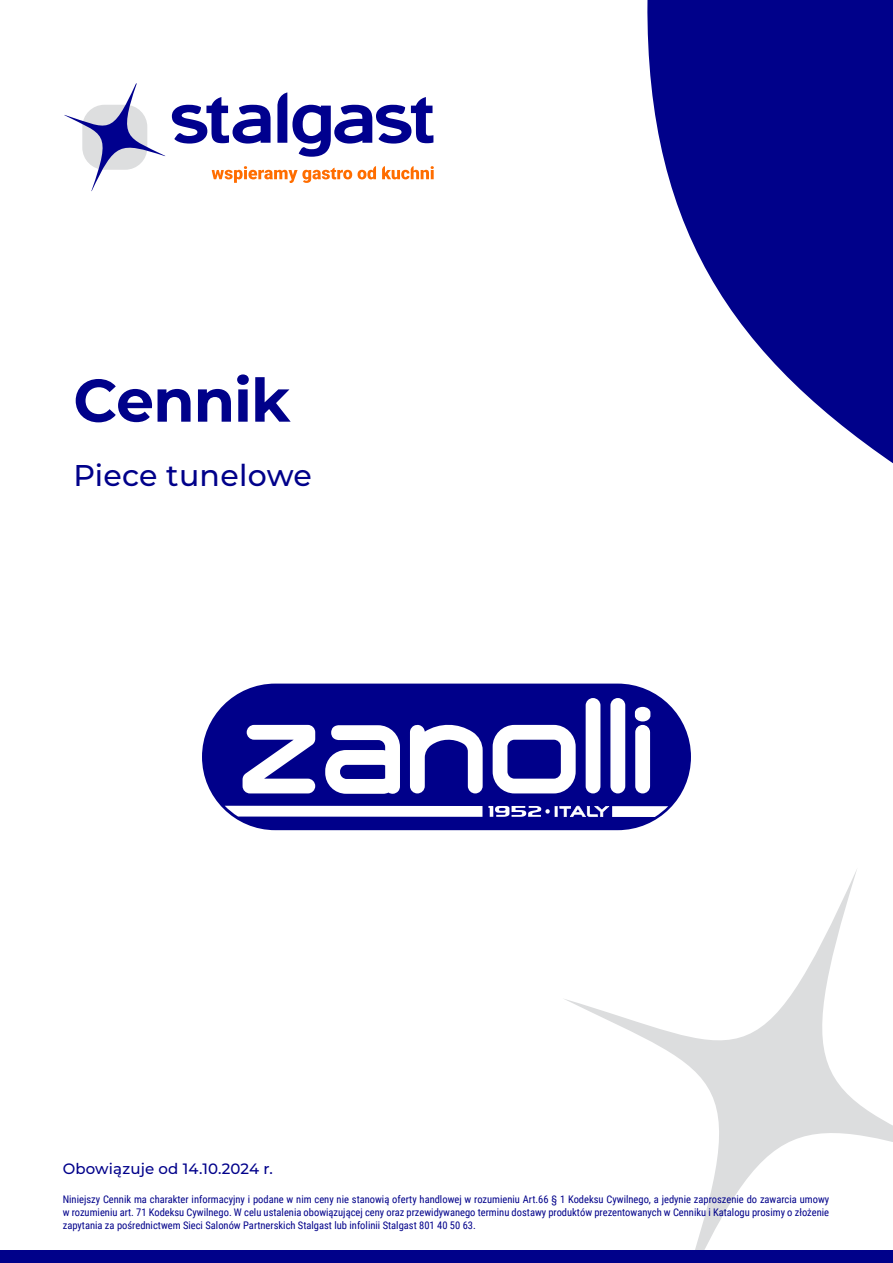
<style>
.page{position:relative;width:893px;height:1263px;background:#fff}
.page>*{position:absolute;margin:0;border:0;box-sizing:border-box;transform-origin:0 0}
.t1{font:700 60px "Montserrat";letter-spacing:-.02em;color:#00018a}
.t2{font:500 30px "Montserrat";letter-spacing:.01em;color:#00018a}
.t3{font:500 15px "Montserrat";letter-spacing:.01em;color:#00018a}
.t4{font:10.5px/12.6px "Roboto Condensed";color:#00018a;text-align:justify}
</style>
<div class="page">
<svg style="left:565px;top:870px;width:328px;height:380px"></svg>
<svg style="left:172px;top:97px;width:99px;height:47px"></svg>
<svg style="left:277px;top:92px;width:156px;height:65px"></svg>
<svg style="left:64px;top:83px;width:101px;height:108px"></svg>
<svg style="left:212px;top:166px;width:222px;height:17px"></svg>
<svg style="left:647px;top:0;width:246px;height:464px;fill:#00018a"></svg>
<div style="left:0;top:1250px;width:893px;height:13px;background:#00018a"></div>
<div style="left:202px;top:684px;width:489px;height:146px;background:#00008a;border-radius:73px"></div>
<div style="left:586px;top:698px;width:14px;height:95px;background:#fff;border-radius:7px"></div>
<div style="left:610px;top:698px;width:15px;height:95px;background:#fff;border-radius:7px"></div>
<svg style="left:243px;top:725px;width:72px;height:68px"></svg>
<div style="left:635px;top:725px;width:15px;height:68px;background:#fff;border-radius:7px"></div>
<svg style="left:635px;top:707px;width:15px;height:14px"></svg>
<svg style="left:410px;top:724px;width:73px;height:69px"></svg>
<svg style="left:493px;top:725px;width:83px;height:68px"></svg>
<svg style="left:325px;top:725px;width:75px;height:69px"></svg>
<svg style="left:225px;top:806px;width:257px;height:11px;background:#f4f4fa"></svg>
<svg style="left:488px;top:806px;width:180px;height:11px"></svg>
<h1 class="t1" style="left:73px;top:357px;width:219px">Cennik</h1>
<h2 class="t2" style="left:73px;top:455px;width:240px">Piece tunelowe</h2>
<h3 class="t3" style="left:63px;top:1158px;width:212px">Obowiązuje od 14.10.2024 r.</h3>
<p class="t4" style="left:63px;top:1193px;width:768px">Niniejszy Cennik ma charakter informacyjny i podane w nim ceny nie stanowią oferty handlowej w rozumieniu Art.66 § 1 Kodeksu Cywilnego, a jedynie zaproszenie do zawarcia umowy w rozumieniu art. 71 Kodeksu Cywilnego. W celu ustalenia obowiązującej ceny oraz przewidywanego terminu dostawy produktów prezentowanych w Cenniku i Katalogu prosimy o złożenie zapytania za pośrednictwem Sieci Salonów Partnerskich Stalgast lub infolinii Stalgast 801 40 50 63.</p>
</div>
